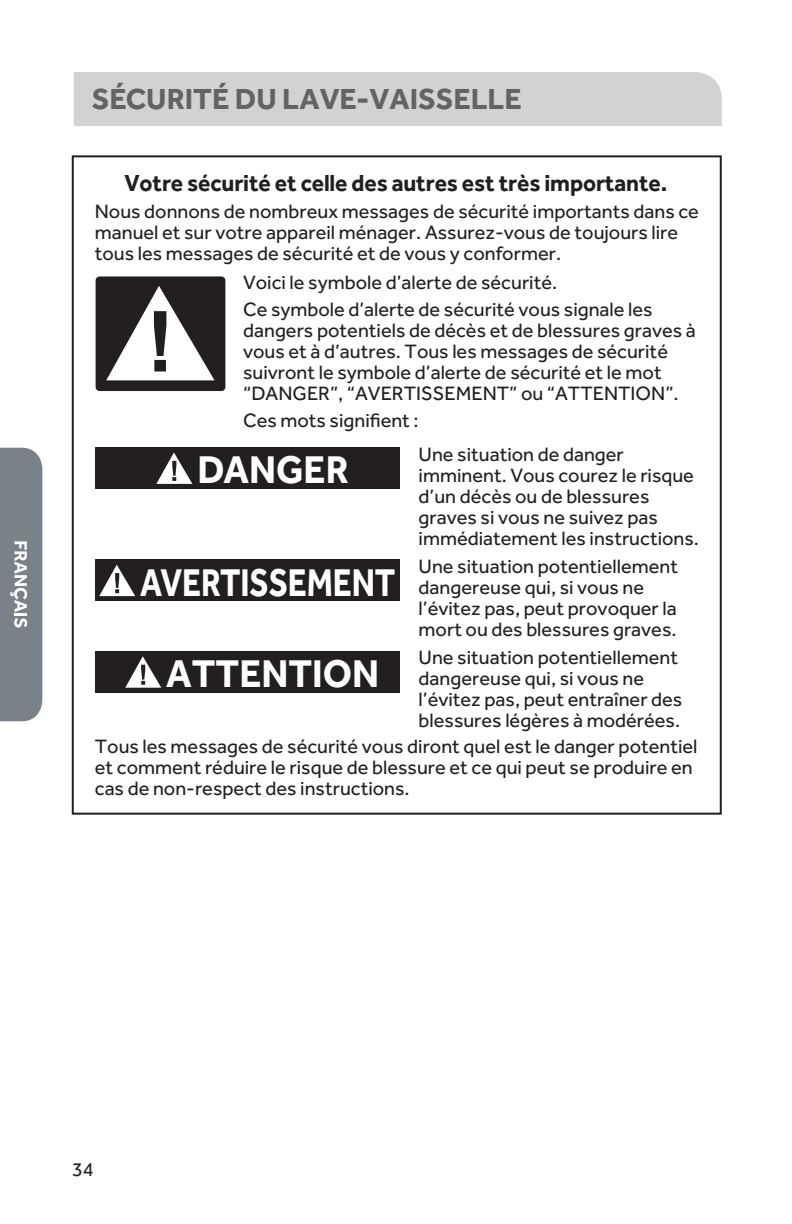
<style>
.page{position:relative;width:792px;height:1224px;background:#fff}
.page>*{position:absolute;margin:0;border:0;box-sizing:border-box;transform-origin:0 0}
.t1{font:700 40px "Effra";letter-spacing:-.005em;color:#fff;scale:.95 1}
.t2{font:700 40px "Effra";letter-spacing:-.005em;color:#fff;scale:.82 1}
.t3{font:700 30px "Effra";color:#636366}
.t4{font:700 24px "Effra";letter-spacing:-.005em;color:#231f20;scale:.96 1}
.t5{font:20px/21px "Effra";color:#231f20}
</style>
<div class="page">
<svg style="left:0;top:448px;width:42px;height:273px;background:#818890"></svg>
<div style="left:74px;top:72px;width:648px;height:54px;background:#d1d2d4"></div>
<div style="left:97px;top:278px;width:127px;height:111px;background:#231f20;border-radius:2px"></div>
<div style="left:96px;top:276px;width:129px;height:115px;border:4px solid #231f20;border-radius:2px"></div>
<div style="left:95px;top:447px;width:305px;height:42px;background:#231f20"></div>
<svg style="left:156px;top:452px;width:36px;height:32px"></svg>
<div style="left:95px;top:560px;width:305px;height:41px;background:#231f20"></div>
<svg style="left:99px;top:565px;width:36px;height:31px"></svg>
<div style="left:95px;top:651px;width:305px;height:42px;background:#231f20"></div>
<svg style="left:125px;top:656px;width:36px;height:32px"></svg>
<svg style="left:106px;top:286px;width:109px;height:94px"></svg>
<h2 class="t3" style="left:92px;top:81px;width:432px">SÉCURITÉ DU LAVE-VAISSELLE</h2>
<p class="t4" style="left:124px;top:168px;width:567px">Votre sécurité et celle des autres est très importante.</p>
<p class="t5" style="left:95px;top:201px;width:606px">Nous donnons de nombreux messages de sécurité importants dans ce manuel et sur votre appareil ménager. Assurez-vous de toujours lire tous les messages de sécurité et de vous y conformer.</p>
<p class="t5" style="left:243px;top:269px;width:411px;line-height:27px">Voici le symbole d’alerte de sécurité.<br>Ce symbole d’alerte de sécurité vous signale les</p>
<p class="t5" style="left:243px;top:320px;width:454px">dangers potentiels de décès et de blessures graves à vous et à d’autres. Tous les messages de sécurité suivront le symbole d’alerte de sécurité et le mot “DANGER”, “AVERTISSEMENT” ou “ATTENTION”.</p>
<p class="t5" style="left:419px;top:404px;width:207px;line-height:33.2px;text-indent:-175px">Ces mots signifient :<br>Une situation de danger</p>
<p class="t5" style="left:419px;top:464px;width:282px">imminent. Vous courez le risque d’un décès ou de blessures graves si vous ne suivez pas immédiatement les instructions.</p>
<p class="t5" style="left:419px;top:555px;width:261px">Une situation potentiellement dangereuse qui, si vous ne l’évitez pas, peut provoquer la mort ou des blessures graves.</p>
<p class="t5" style="left:419px;top:647px;width:265px">Une situation potentiellement dangereuse qui, si vous ne l’évitez pas, peut entraîner des blessures légères à modérées.</p>
<p class="t5" style="left:95px;top:736px;width:604px">Tous les messages de sécurité vous diront quel est le danger potentiel et comment réduire le risque de blessure et ce qui peut se produire en cas de non-respect des instructions.</p>
<h1 class="t1" style="left:197px;top:446px;width:161px">DANGER</h1>
<h1 class="t2" style="left:140px;top:558px;width:313px">AVERTISSEMENT</h1>
<h1 class="t1" style="left:166px;top:649px;width:226px">ATTENTION</h1>
<p class="t5" style="left:72px;top:1158px;width:23px">34</p>
</div>
